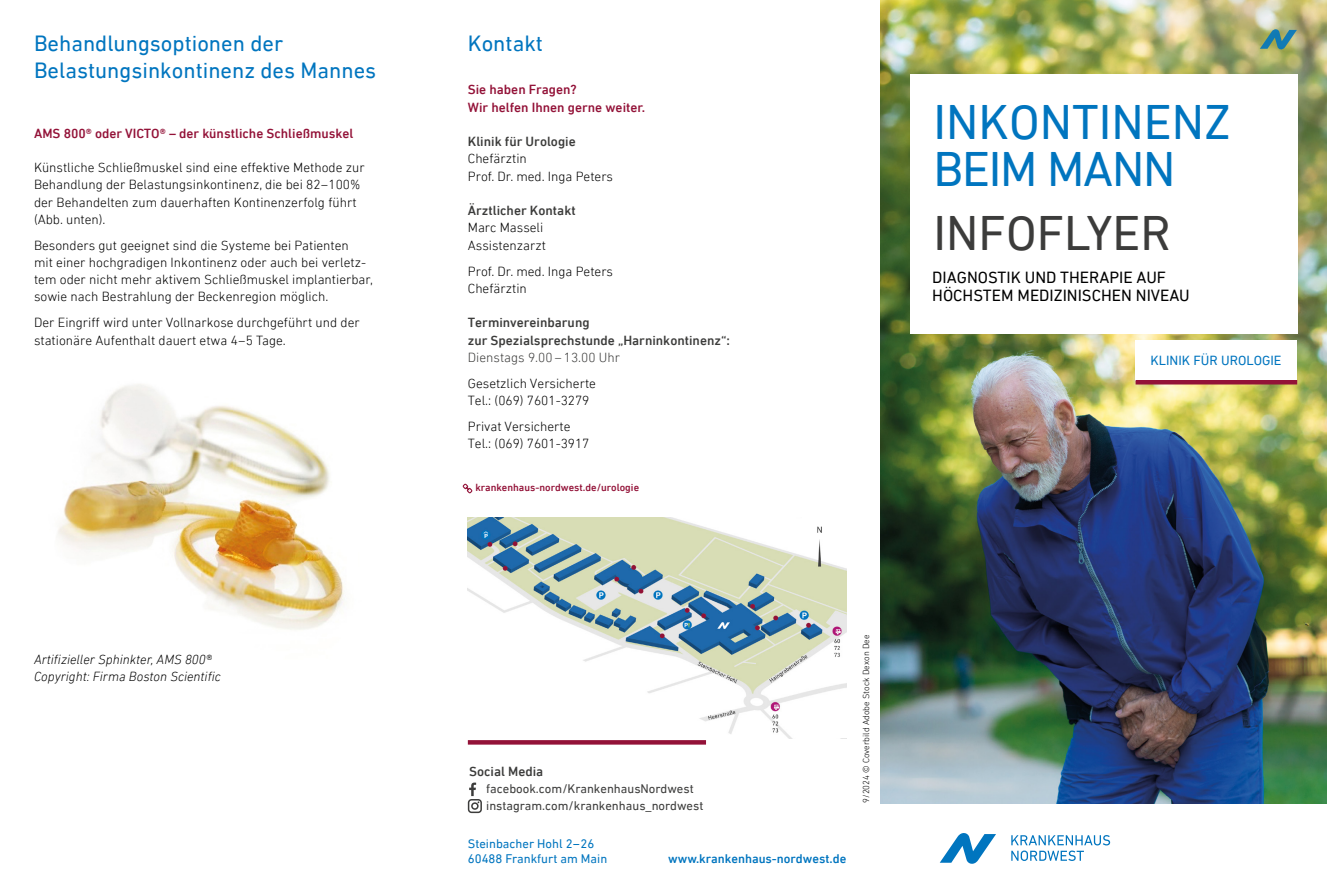
<style>
.page{position:relative;width:1327px;height:893px;background:#fff}
.page>*{position:absolute;margin:0;border:0;box-sizing:border-box;transform-origin:0 0}
.t1{font:49.5px/46.5px "DIN Next LT Pro";color:#0075bf}
.t2{font:49.5px "DIN Next LT Pro";color:#3c3c3b}
.t3{font:22.5px/27px "DIN Next LT Pro";color:#0075bf}
.t4{font:16.5px/18px "DIN Next LT Pro";color:#000}
.t5{font:300 13.5px/17.2px "DIN Next LT Pro";color:#000}
.t6{font:500 13.5px/17.2px "DIN Next LT Pro";color:#3c3c3b}
.t7{font:500 13.5px/17.2px "DIN Next LT Pro";color:#931238}
.t8{font:italic 300 13.5px/17.2px "DIN Next LT Pro";color:#000}
.t9{font:300 13.5px "DIN Next LT Pro";color:#3c3c3b}
.t10{font:13.5px "DIN Next LT Pro";color:#0075bf}
.t11{font:12.75px/17.2px "DIN Next LT Pro";color:#3c3c3b}
.t12{font:12.75px/15px "DIN Next LT Pro";color:#0075bf}
.t13{font:500 12.75px "DIN Next LT Pro";color:#0075bf}
.t14{font:500 10.5px "DIN Next LT Pro";color:#931238}
.t15{font:300 9px "DIN Next LT Pro";color:#000}
</style>
<div class="page">
<img style="left:880px;top:0;width:447px;height:803px">
<div style="left:910px;top:74px;width:387px;height:260px;background:#fff"></div>
<div style="left:1135px;top:340px;width:162px;height:41px;background:#fff"></div>
<hr style="left:1135px;top:380px;width:162px;height:4px;background:#931238">
<img style="left:468px;top:518px;width:378px;height:220px">
<div style="left:802px;top:508px;width:65px;height:17px;background:#fff"></div>
<div style="left:468px;top:740px;width:238px;height:5px;background:#931238"></div>
<div style="left:468px;top:799px;width:14px;height:14px;border:2px solid #3c3c3b;border-radius:3px"></div>
<div style="left:471px;top:802px;width:7px;height:8px;border:2px solid #3c3c3b;border-radius:50%"></div>
<svg style="left:469px;top:783px;width:10px;height:20px"></svg>
<svg style="left:463px;top:484px;width:9px;height:9px"></svg>
<img style="left:58px;top:384px;width:286px;height:246px">
<svg style="left:939px;top:833px;width:57px;height:31px"></svg>
<svg style="left:1011px;top:835px;width:99px;height:26px"></svg>
<svg style="left:1260px;top:28px;width:37px;height:23px"></svg>
<div style="left:829px;top:711px;width:29px;height:27px;background:#fff"></div>
<h2 class="t3" style="left:34px;top:30px;width:344px">Behandlungsoptionen der<br>Belastungsinkontinenz des Mannes</h2>
<p class="t7" style="left:34px;top:124px;width:321px">AMS 800® oder VICTO® – der künstliche Schließmuskel</p>
<p class="t5" style="left:34px;top:159px;width:332px">Künstliche Schließmuskel sind eine effektive Methode zur Behandlung der Belastungsinkontinenz, die bei 82–100% der Behandelten zum dauerhaften Kontinenzerfolg führt (Abb. unten).</p>
<p class="t5" style="left:34px;top:236px;width:340px">Besonders gut geeignet sind die Systeme bei Patienten<br>mit einer hochgradigen Inkontinenz oder auch bei verletz&shy;tem oder nicht mehr aktivem Schließmuskel implantierbar, sowie nach Bestrahlung der Beckenregion möglich.</p>
<p class="t5" style="left:34px;top:314px;width:327px">Der Eingriff wird unter Vollnarkose durchgeführt und der stationäre Aufenthalt dauert etwa 4–5 Tage.</p>
<p class="t8" style="left:34px;top:650px;width:188px">Artifizieller Sphinkter, AMS 800®<br>Copyright: Firma Boston Scientific</p>
<h2 class="t3" style="left:468px;top:30px;width:77px">Kontakt</h2>
<p class="t7" style="left:468px;top:81px;width:179px">Sie haben Fragen?<br>Wir helfen Ihnen gerne weiter.</p>
<p class="t6" style="left:468px;top:133px;width:109px">Klinik für Urologie</p>
<p class="t5" style="left:468px;top:150px;width:147px">Chefärztin<br>Prof. Dr. med. Inga Peters</p>
<p class="t6" style="left:468px;top:202px;width:109px">Ärztlicher Kontakt</p>
<p class="t5" style="left:468px;top:219px;width:80px">Marc Masseli<br>Assistenzarzt</p>
<p class="t5" style="left:468px;top:262px;width:147px">Prof. Dr. med. Inga Peters<br>Chefärztin</p>
<p class="t6" style="left:468px;top:314px;width:263px">Terminvereinbarung<br>zur Spezialsprechstunde „Harninkontinenz“:</p>
<p class="t9" style="left:468px;top:349px;width:154px">Dienstags 9.00 – 13.00 Uhr</p>
<p class="t5" style="left:468px;top:374px;width:130px">Gesetzlich Versicherte<br>Tel.: (069) 7601-3279</p>
<p class="t5" style="left:468px;top:417px;width:123px">Privat Versicherte<br>Tel.: (069) 7601-3917</p>
<p class="t14" style="left:475px;top:481px;width:165px">krankenhaus-nordwest.de/urologie</p>
<p class="t6" style="left:469px;top:762px;width:76px">Social Media</p>
<p class="t11" style="left:486px;top:780px;width:219px">facebook.com/KrankenhausNordwest instagram.com/krankenhaus_nordwest</p>
<p class="t12" style="left:468px;top:836px;width:141px">Steinbacher Hohl 2–26<br>60488 Frankfurt am Main</p>
<p class="t13" style="left:668px;top:851px;width:180px">www.krankenhaus-nordwest.de</p>
<p class="t15" style="left:861px;top:803px;width:170px;rotate:-90deg">9/2024 © Coverbild Adobe Stock Dexon Dee</p>
<h1 class="t1" style="left:933px;top:99px;width:299px">INKONTINENZ<br>BEIM MANN</h1>
<h1 class="t2" style="left:933px;top:205px;width:239px">INFOFLYER</h1>
<p class="t4" style="left:932px;top:269px;width:259px">DIAGNOSTIK UND THERAPIE AUF<br>HÖCHSTEM MEDIZINISCHEN NIVEAU</p>
<p class="t10" style="left:1150px;top:353px;width:132px">KLINIK FÜR UROLOGIE</p>
</div>
